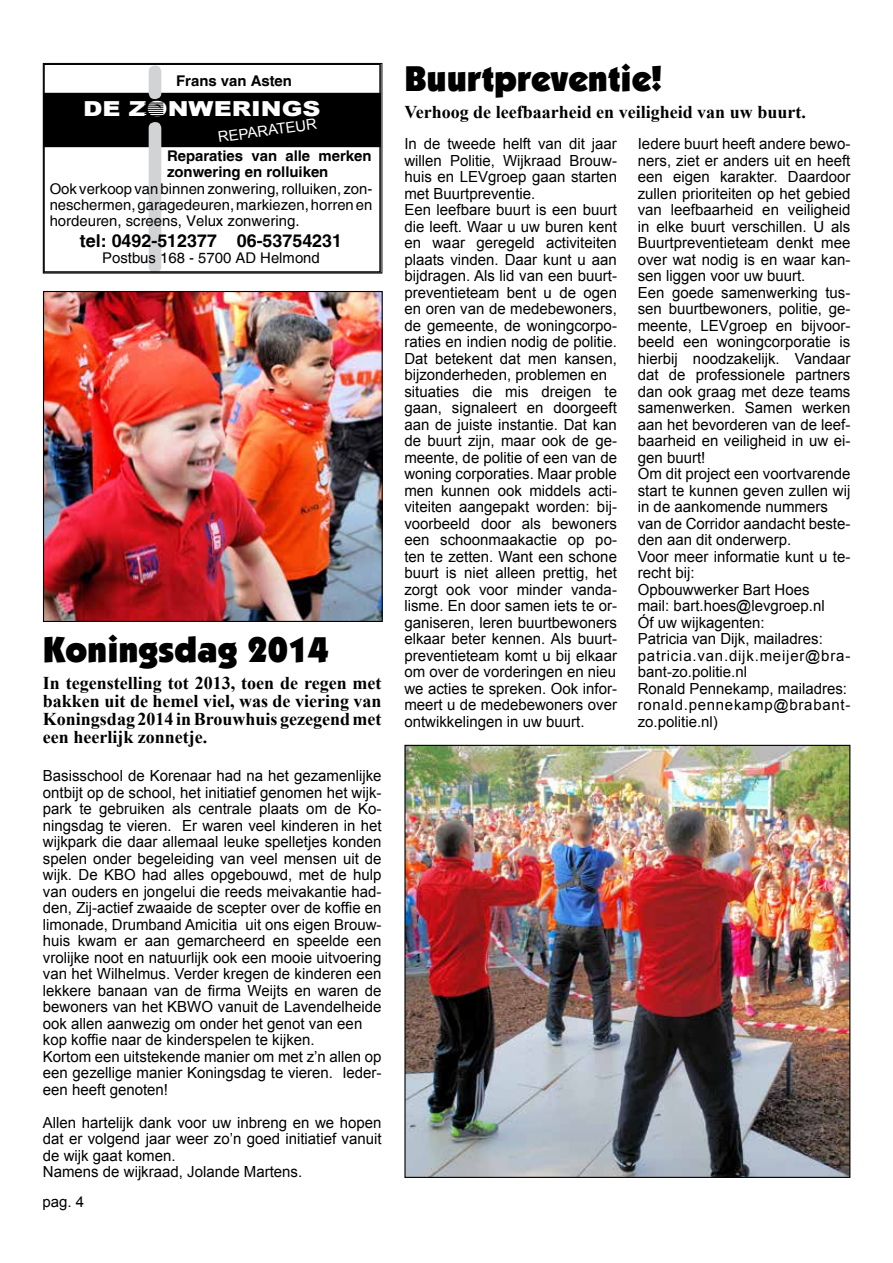
<style>
.page{position:relative;width:893px;height:1263px;background:#fff}
.page>*{position:absolute;margin:0;border:0;box-sizing:border-box;transform-origin:0 0}
.t1{font:900 36px "Kabel IT Cby BT";color:#000}
.t2{font:900 20.7px "Arial";color:#fff;scale:1.21 1}
.t3{font:700 18px/18px "Times New Roman";color:#000;text-align:justify}
.t4{font:700 17.7px "Helvetica";color:#000}
.t5{font:15.3px/16.5px "Arial";color:#000}
.t6{font:15px/16.5px "Arial";letter-spacing:.05em;color:#000}
.t7{font:14.7px/16.2px "Helvetica";color:#000;text-align:justify}
.t8{font:700 14.7px/16.2px "Helvetica";color:#000}
.t9{font:14.7px "Arial";color:#fff}
.s1{font-size:15.3px}
</style>
<div class="page">
<div style="left:44px;top:94px;width:336px;height:52px;background:#000"></div>
<div style="left:43px;top:93px;width:338px;height:54px;border:1px solid #000"></div>
<div style="left:149px;top:122px;width:12px;height:151px;background:#d1d3d4;border-radius:6px"></div>
<div style="left:149px;top:66px;width:12px;height:33px;background:#d1d3d4;border-radius:6px"></div>
<svg style="left:148px;top:105px;width:14px;height:11px"></svg>
<div style="left:43px;top:63px;width:339px;height:210px;border:1px solid #000"></div>
<img style="left:45px;top:293px;width:336px;height:327px">
<div style="left:43px;top:291px;width:340px;height:331px;border:1px solid #000"></div>
<img style="left:406px;top:747px;width:442px;height:429px">
<p class="t8" style="left:176px;top:73px;width:117px">Frans van Asten</p>
<h2 class="t2" style="left:83px;top:94px;width:198px">DE ZONWERINGS</h2>
<p class="t9" style="left:217px;top:128px;width:101px;rotate:-8deg">REPARATEUR</p>
<p class="t8" style="left:167px;top:147px;width:206px">Reparaties van alle merken zonwering en rolluiken</p>
<p class="t7" style="left:50px;top:180px;width:324px">Ook verkoop van binnen zonwering, rolluiken, zon&shy;neschermen, garagedeuren, markiezen, horren en hordeuren, screens, Velux zonwering.</p>
<p class="t4" style="left:80px;top:230px;width:264px">tel: 0492-512377 06-53754231</p>
<p class="t7" style="left:102px;top:250px;width:219px">Postbus 168 - 5700 AD Helmond</p>
<h1 class="t1" style="left:43px;top:627px;width:287px">Koningsdag 2014</h1>
<p class="t3" style="left:43px;top:674px;width:340px">In tegenstelling tot 2013, toen de regen met bakken uit de hemel viel, was de viering van Koningsdag 2014 in Brouwhuis gezegend met een heerlijk zonnetje.</p>
<p class="t5" style="left:43px;top:768px;width:340px">Basisschool de Korenaar had na het gezamenlijke ontbijt op de school, het initiatief genomen het wijk&shy;park te gebruiken als centrale plaats om de Ko&shy;ningsdag te vieren. Er waren veel kinderen in het wijkpark die daar allemaal leuke spelletjes konden spelen onder begeleiding van veel mensen uit de wijk. De KBO had alles opgebouwd, met de hulp van ouders en jongelui die reeds meivakantie had&shy;den, Zij-actief zwaaide de scepter over de koffie en limonade, Drumband Amicitia uit ons eigen Brouw&shy;huis kwam er aan gemarcheerd en speelde een vrolijke noot en natuurlijk ook een mooie uitvoering van het Wilhelmus. Verder kregen de kinderen een lekkere banaan van de firma Weijts en waren de bewoners van het KBWO vanuit de Lavendelheide ook allen aanwezig om onder het genot van een kop koffie naar de kinderspelen te kijken.<br>Kortom een uitstekende manier om met z’n allen op een gezellige manier Koningsdag te vieren. Ieder&shy;een heeft genoten!</p>
<p class="t5" style="left:43px;top:1114px;width:340px">Allen hartelijk dank voor uw inbreng en we hopen dat er volgend jaar weer zo’n goed initiatief vanuit de wijk gaat komen.<br>Namens de wijkraad, Jolande Martens.</p>
<p class="t6" style="left:43px;top:1193px;width:43px">pag. 4</p>
<h1 class="t1" style="left:404px;top:56px;width:259px">Buurtpreventie!</h1>
<p class="t3" style="left:404px;top:103px;width:403px">Verhoog de leefbaarheid en veiligheid van uw buurt.</p>
<p class="t5" style="left:638px;top:136px;width:214px">Iedere buurt heeft andere bewo&shy;ners, ziet er anders uit en heeft een eigen karakter. Daardoor zullen prioriteiten op het gebied van leefbaarheid en veiligheid in elke buurt verschillen. U als<br>Buurtpreventieteam denkt mee over wat nodig is en waar kan&shy;sen liggen voor uw buurt.<br>Een goede samenwerking tus&shy;sen buurtbewoners, politie, ge&shy;meente, LEVgroep en bijvoor&shy;beeld een woningcorporatie is hierbij noodzakelijk. Vandaar dat de professionele partners dan ook graag met deze teams samenwerken. Samen werken aan het bevorderen van de leef&shy;baarheid en veiligheid in uw ei&shy;gen buurt!<br>Om dit project een voortvarende start te kunnen geven zullen wij in de aankomende nummers van de Corridor aandacht beste&shy;den aan dit onderwerp.<br>Voor meer informatie kunt u te&shy;recht bij:<br>Opbouwwerker Bart Hoes<br>mail: bart.hoes@levgroep.nl<br>Óf uw wijkagenten:<br>Patricia van Dijk, mailadres:</p>
<p class="t6" style="left:638px;top:647px;width:214px">patricia.van.dijk.meijer@bra&shy;bant-zo.politie.nl</p>
<p class="t5" style="left:638px;top:680px;width:211px">Ronald Pennekamp, mailadres:</p>
<p class="t6" style="left:638px;top:697px;width:214px">ronald.pennekamp@brabant&shy;zo.politie.nl<span class="s1">)</span></p>
<p class="t5" style="left:404px;top:136px;width:214px">In de tweede helft van dit jaar willen Politie, Wijkraad Brouw&shy;huis en LEVgroep gaan starten met Buurtpreventie.<br>Een leefbare buurt is een buurt die leeft. Waar u uw buren kent en waar geregeld activiteiten plaats vinden. Daar kunt u aan bijdragen. Als lid van een buurt&shy;preventieteam bent u de ogen en oren van de medebewoners, de gemeente, de woningcorpo&shy;raties en indien nodig de politie.<br>Dat betekent dat men kansen, bijzonderheden, problemen en situaties die mis dreigen te gaan, signaleert en doorgeeft aan de juiste instantie. Dat kan de buurt zijn, maar ook de ge&shy;meente, de politie of een van de woning corporaties. Maar proble men kunnen ook middels acti&shy;viteiten aangepakt worden: bij&shy;voorbeeld door als bewoners een schoonmaakactie op po&shy;ten te zetten. Want een schone buurt is niet alleen prettig, het zorgt ook voor minder vanda&shy;lisme. En door samen iets te or&shy;ganiseren, leren buurtbewoners elkaar beter kennen. Als buurt&shy;preventieteam komt u bij elkaar om over de vorderingen en nieu we acties te spreken. Ook infor&shy;meert u de medebewoners over ontwikkelingen in uw buurt.</p>
</div>
